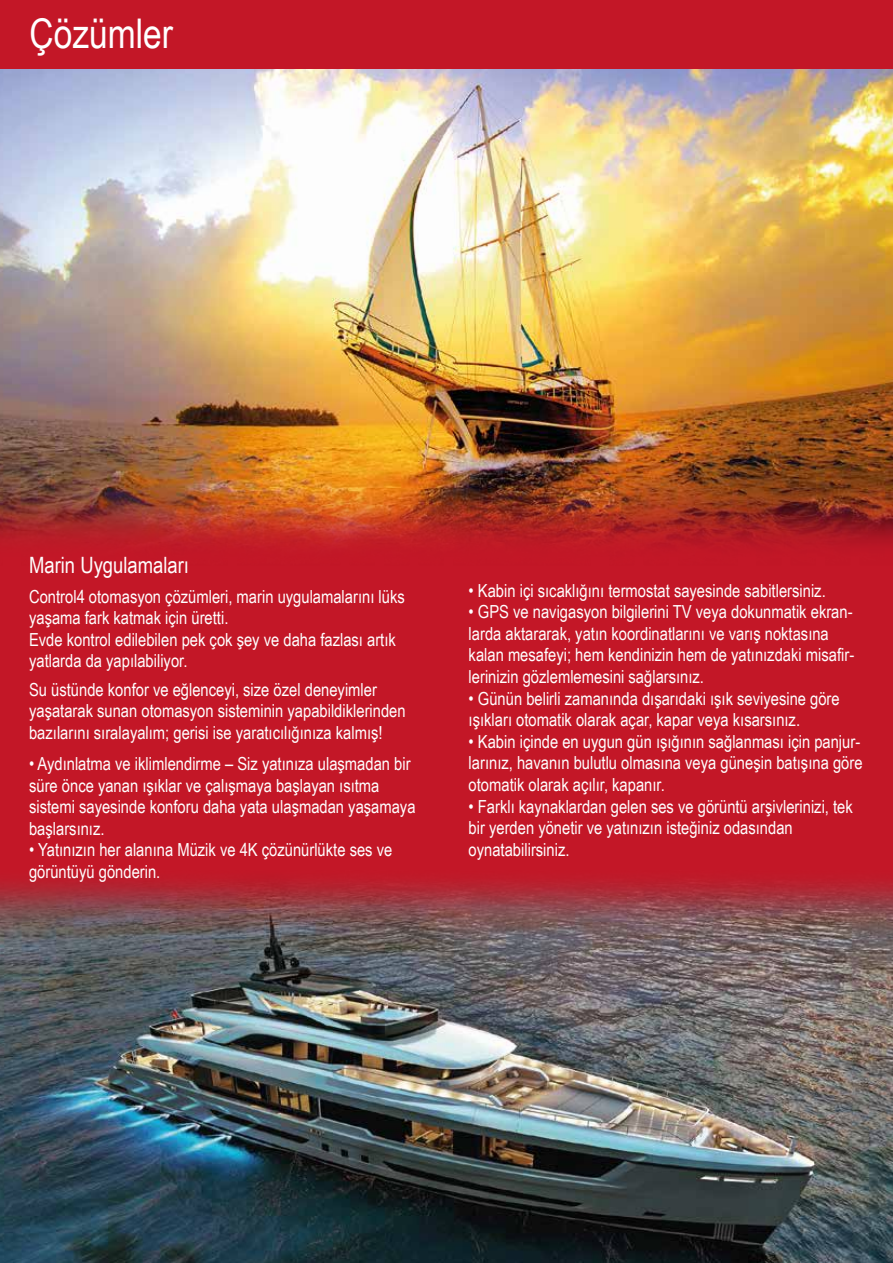
<style>
.page{position:relative;width:893px;height:1263px;background:#c31727}
.page>*{position:absolute;margin:0;border:0;box-sizing:border-box;transform-origin:0 0}
.t1{font:40.95px "Arial Narrow";color:#fff}
.t2{font:22.5px "Arial Narrow";color:#fff}
.t3{font:18px/21.6px "Arial Narrow";color:#fff}
</style>
<div class="page">
<img style="left:0;top:880px;width:893px;height:383px">
<img style="left:0;top:69px;width:893px;height:477px">
<h1 class="t1" style="left:30px;top:4px;width:145px">Çözümler</h1>
<p class="t2" style="left:29px;top:548px;width:161px">Marin Uygulamaları</p>
<p class="t3" style="left:29px;top:585px;width:377px">Control4 otomasyon çözümleri, marin uygulamalarını lüks yaşama fark katmak için üretti.<br>Evde kontrol edilebilen pek çok şey ve daha fazlası artık yatlarda da yapılabiliyor.</p>
<p class="t3" style="left:29px;top:678px;width:378px">Su üstünde konfor ve eğlenceyi, size özel deneyimler yaşatarak sunan otomasyon sisteminin yapabildiklerinden bazılarını sıralayalım; gerisi ise yaratıcılığınıza kalmış!</p>
<p class="t3" style="left:29px;top:752px;width:388px">• Aydınlatma ve iklimlendirme – Siz yatınıza ulaşmadan bir süre önce yanan ışıklar ve çalışmaya başlayan ısıtma sistemi sayesinde konforu daha yata ulaşmadan yaşamaya başlarsınız.</p>
<p class="t3" style="left:29px;top:838px;width:365px">• Yatınızın her alanına Müzik ve 4K çözünürlükte ses ve görüntüyü gönderin.</p>
<p class="t3" style="left:469px;top:579px;width:359px">• Kabin içi sıcaklığını termostat sayesinde sabitlersiniz.</p>
<p class="t3" style="left:469px;top:600px;width:387px">• GPS ve navigasyon bilgilerini TV veya dokunmatik ekran&shy;larda aktararak, yatın koordinatlarını ve varış noktasına kalan mesafeyi; hem kendinizin hem de yatınızdaki misafir&shy;lerinizin gözlemlemesini sağlarsınız.</p>
<p class="t3" style="left:469px;top:687px;width:373px">• Günün belirli zamanında dışarıdaki ışık seviyesine göre ışıkları otomatik olarak açar, kapar veya kısarsınız.</p>
<p class="t3" style="left:469px;top:730px;width:395px">• Kabin içinde en uygun gün ışığının sağlanması için panjur&shy;larınız, havanın bulutlu olmasına veya güneşin batışına göre otomatik olarak açılır, kapanır.</p>
<p class="t3" style="left:469px;top:795px;width:386px">• Farklı kaynaklardan gelen ses ve görüntü arşivlerinizi, tek bir yerden yönetir ve yatınızın isteğiniz odasından oynatabilirsiniz.</p>
</div>
